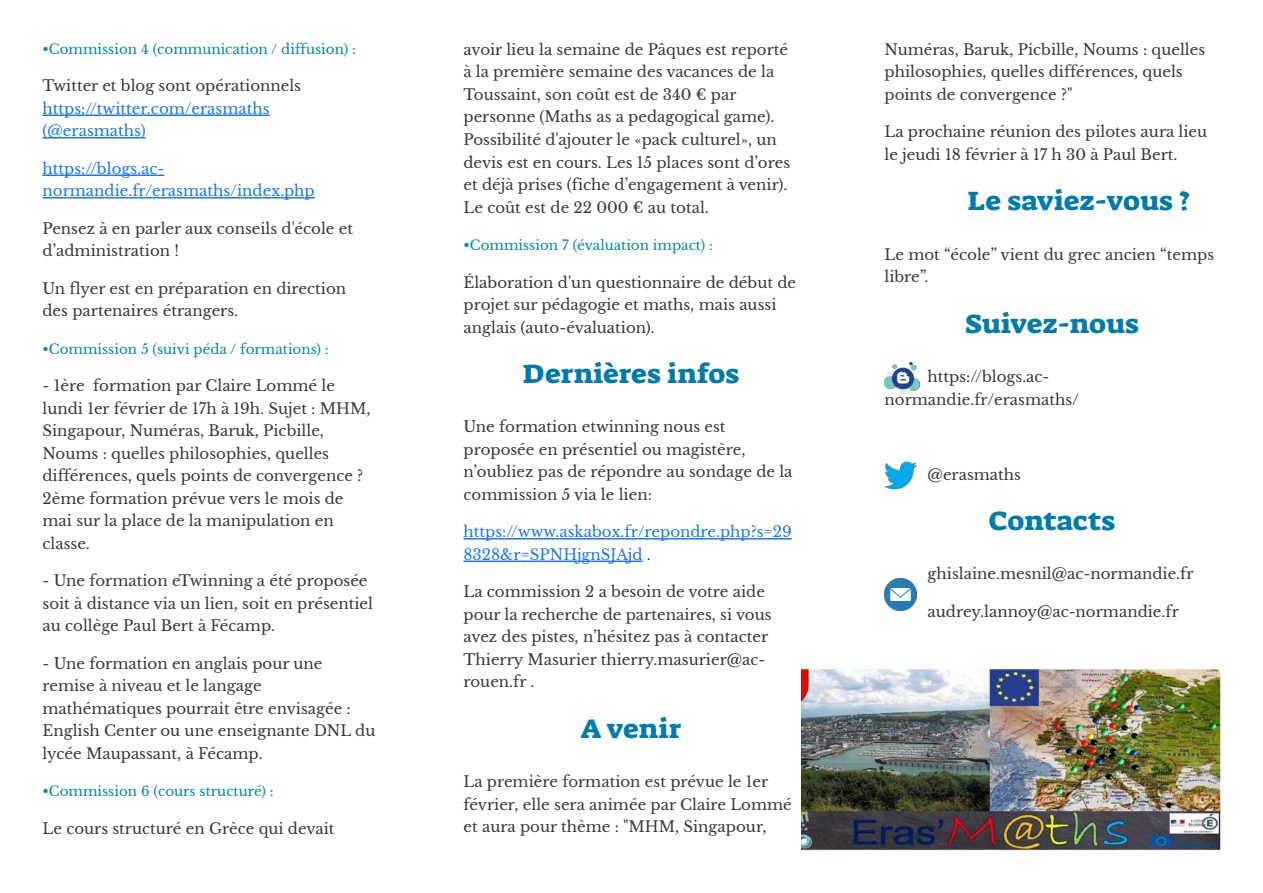
<style>
.page{position:relative;width:1263px;height:893px;background:#fff}
.page>*{position:absolute;margin:0;border:0;box-sizing:border-box;transform-origin:0 0}
.t1{font:27px "Suez One";color:#007bae;scale:1.1 1}
.t2{font:15px/22.5px "Libre Baskerville";color:#383838}
.t3{font:15px/22.5px "Libre Baskerville";color:#1975ff}
.t4{font:13.5px "Libre Baskerville";color:#0086b6}
.s1{color:#383838}
</style>
<div class="page">
<svg style="left:463px;top:538px;width:329px;height:1px"></svg>
<svg style="left:463px;top:560px;width:180px;height:2px"></svg>
<img style="left:802px;top:669px;width:420px;height:181px">
<img style="left:884px;top:461px;width:32px;height:29px">
<img style="left:884px;top:362px;width:35px;height:32px">
<img style="left:884px;top:579px;width:32px;height:31px">
<svg style="left:43px;top:115px;width:227px;height:1px"></svg>
<svg style="left:43px;top:137px;width:103px;height:2px"></svg>
<svg style="left:43px;top:175px;width:121px;height:1px"></svg>
<svg style="left:43px;top:197px;width:272px;height:2px"></svg>
<p class="t4" style="left:43px;top:41px;width:315px">•Commission 4 (communication / diffusion) :</p>
<p class="t2" style="left:43px;top:75px;width:260px">Twitter et blog sont opérationnels</p>
<p class="t3" style="left:43px;top:97px;width:229px">https://twitter.com/erasmaths (@erasmaths)</p>
<p class="t3" style="left:43px;top:157px;width:274px">https://blogs.ac&shy;normandie.fr/erasmaths/index.php</p>
<p class="t2" style="left:43px;top:217px;width:312px">Pensez à en parler aux conseils d'école et d’administration !</p>
<p class="t2" style="left:43px;top:277px;width:305px">Un flyer est en préparation en direction des partenaires étrangers.</p>
<p class="t4" style="left:43px;top:341px;width:288px">•Commission 5 (suivi péda / formations) :</p>
<p class="t2" style="left:43px;top:375px;width:330px">- 1ère formation par Claire Lommé le lundi 1er février de 17h à 19h. Sujet : MHM, Singapour, Numéras, Baruk, Picbille, Noums : quelles philosophies, quelles différences, quels points de convergence ?<br>2ème formation prévue vers le mois de mai sur la place de la manipulation en classe.</p>
<p class="t2" style="left:43px;top:570px;width:332px">- Une formation eTwinning a été proposée soit à distance via un lien, soit en présentiel au collège Paul Bert à Fécamp.</p>
<p class="t2" style="left:43px;top:652px;width:334px">- Une formation en anglais pour une remise à niveau et le langage mathématiques pourrait être envisagée :<br>English Center ou une enseignante DNL du lycée Maupassant, à Fécamp.</p>
<p class="t4" style="left:43px;top:783px;width:233px">•Commission 6 (cours structuré) :</p>
<p class="t2" style="left:43px;top:817px;width:294px">Le cours structuré en Grèce qui devait</p>
<p class="t2" style="left:463px;top:38px;width:328px">avoir lieu la semaine de Pâques est reporté à la première semaine des vacances de la Toussaint, son coût est de 340 € par personne (Maths as a pedagogical game).<br>Possibilité d'ajouter le «pack culturel», un devis est en cours. Les 15 places sont d’ores et déjà prises (fiche d’engagement à venir).<br>Le coût est de 22 000 € au total.</p>
<p class="t4" style="left:463px;top:237px;width:251px">•Commission 7 (évaluation impact) :</p>
<p class="t2" style="left:463px;top:271px;width:334px">Élaboration d'un questionnaire de début de projet sur pédagogie et maths, mais aussi anglais (auto-évaluation).</p>
<h1 class="t1" style="left:523px;top:356px;width:199px">Dernières infos</h1>
<p class="t2" style="left:463px;top:416px;width:330px">Une formation etwinning nous est proposée en présentiel ou magistère, n’oubliez pas de répondre au sondage de la commission 5 via le lien:</p>
<p class="t3" style="left:463px;top:521px;width:330px">https://www.askabox.fr/repondre.php?s=29<br>8328&amp;r=SPNHjgnSJAjd <span class="s1">.</span></p>
<p class="t2" style="left:463px;top:581px;width:310px">La commission 2 a besoin de votre aide pour la recherche de partenaires, si vous avez des pistes, n’hésitez pas à contacter Thierry Masurier thierry.masurier@ac&shy;rouen.fr .</p>
<h1 class="t1" style="left:580px;top:711px;width:93px">A venir</h1>
<p class="t2" style="left:463px;top:771px;width:330px">La première formation est prévue le 1er février, elle sera animée par Claire Lommé et aura pour thème : "MHM, Singapour,</p>
<p class="t2" style="left:884px;top:38px;width:322px">Numéras, Baruk, Picbille, Noums : quelles philosophies, quelles différences, quels points de convergence ?"</p>
<p class="t2" style="left:884px;top:121px;width:324px">La prochaine réunion des pilotes aura lieu le jeudi 18 février à 17 h 30 à Paul Bert.</p>
<h1 class="t1" style="left:968px;top:184px;width:204px">Le saviez-vous ?</h1>
<p class="t2" style="left:884px;top:243px;width:331px">Le mot “école” vient du grec ancien “temps libre”.</p>
<h1 class="t1" style="left:965px;top:306px;width:159px">Suivez-nous</h1>
<p class="t2" style="left:884px;top:366px;width:196px;text-indent:43px">https://blogs.ac&shy;normandie.fr/erasmaths/</p>
<p class="t2" style="left:927px;top:463px;width:95px">@erasmaths</p>
<h1 class="t1" style="left:989px;top:503px;width:116px">Contacts</h1>
<p class="t2" style="left:927px;top:563px;width:267px">ghislaine.mesnil@ac-normandie.fr</p>
<p class="t2" style="left:927px;top:600px;width:253px">audrey.lannoy@ac-normandie.fr</p>
</div>
